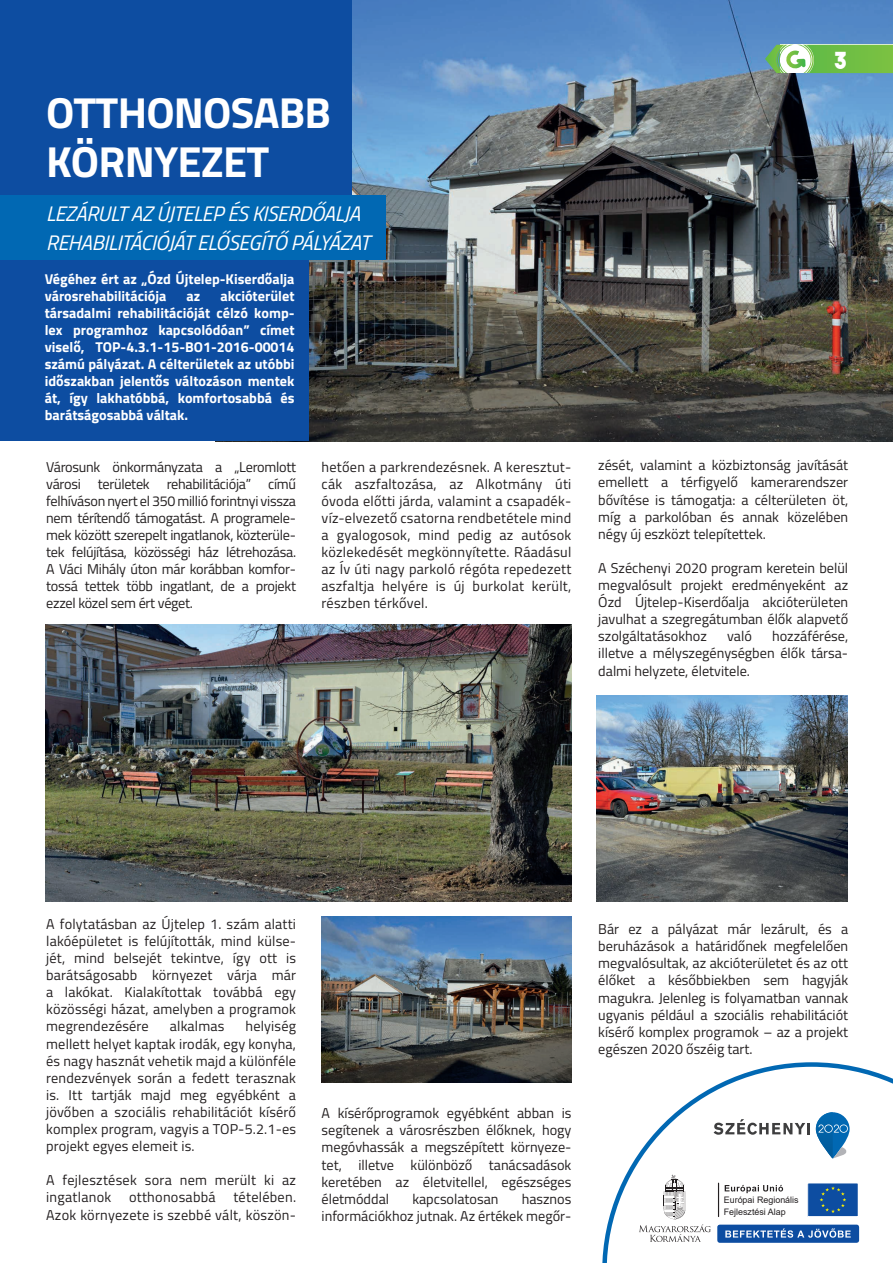
<style>
.page{position:relative;width:893px;height:1263px;background:#fff}
.page>*{position:absolute;margin:0;border:0;box-sizing:border-box;transform-origin:0 0}
.t1{font:700 43.5px/49.1px "Titillium Web";letter-spacing:-.02em;color:#fff}
.t2{font:23.4px "The Bold Font";color:#fff}
.t3{font:italic 21px/29.7px "Titillium Web";letter-spacing:-.02em;color:#fff}
.t4{font:14.25px/17.1px "Titillium Web";color:#231f20;text-align:justify}
.t5{font:700 14.25px/17.1px "Titillium Web";color:#fff}
.t6{font:9px/11.9px "Arial";color:#231f20}
</style>
<div class="page">
<img style="left:309px;top:0;width:584px;height:441px">
<svg style="left:765px;top:45px;width:128px;height:28px;background:#86c669"></svg>
<img style="left:597px;top:695px;width:251px;height:207px">
<img style="left:322px;top:916px;width:249px;height:166px">
<img style="left:46px;top:625px;width:525px;height:277px">
<svg style="left:602px;top:1062px;width:291px;height:201px"></svg>
<div style="left:717px;top:1224px;width:142px;height:19px;background:#0d4da1;border:5px solid #0d4da1"></div>
<hr style="left:718px;top:1183px;width:1px;height:33px;background:#231f20">
<svg style="left:725px;top:1228px;width:126px;height:10px"></svg>
<svg style="left:808px;top:1183px;width:50px;height:33px;background:#19569e"></svg>
<svg style="left:725px;top:1185px;width:58px;height:8px"></svg>
<svg style="left:639px;top:1175px;width:72px;height:67px"></svg>
<svg style="left:816px;top:1112px;width:34px;height:46px"></svg>
<svg style="left:714px;top:1119px;width:96px;height:16px"></svg>
<div style="left:0;top:0;width:352px;height:259px;background:#0d4da1"></div>
<div style="left:0;top:259px;width:309px;height:182px;background:#0d4da1"></div>
<div style="left:0;top:195px;width:386px;height:64px;background:#0168b3"></div>
<h1 class="t1" style="left:46px;top:86px;width:286px">OTTHONOSABB<br>KÖRNYEZET</h1>
<h3 class="t3" style="left:46px;top:197px;width:325px">LEZÁRULT AZ ÚJTELEP ÉS KISERDŐALJA<br>REHABILITÁCIÓJÁT ELŐSEGÍTŐ PÁLYÁZAT</h3>
<p class="t5" style="left:45px;top:269px;width:251px">Végéhez ért az „Ózd Újtelep-Kiserdőalja városrehabilitációja</p>
<p class="t5" style="left:45px;top:286px;width:251px;text-align:justify;text-indent:176px">akcióterület társadalmi rehabilitációját célzó komp&shy;lex programhoz kapcsolódóan” címet viselő, TOP-4.3.1-15-BO1-2016-00014 számú pályázat. A célterületek az utóbbi időszakban jelentős változáson mentek át, így lakhatóbbá, komfortosabbá és barátságosabbá váltak.</p>
<p class="t5" style="left:187px;top:286px;width:15px">az</p>
<p class="t4" style="left:46px;top:457px;width:251px">Városunk önkormányzata a „Leromlott városi területek rehabilitációja” című felhíváson nyert el 350 millió forintnyi vissza nem térítendő támogatást. A programele&shy;mek között szerepelt ingatlanok, közterüle&shy;tek felújítása, közösségi ház létrehozása.<br>A Váci Mihály úton már korábban komfor&shy;tossá tettek több ingatlant, de a projekt ezzel közel sem ért véget.</p>
<p class="t4" style="left:322px;top:457px;width:251px">hetően a parkrendezésnek. A keresztut&shy;cák aszfaltozása, az Alkotmány úti óvoda előtti járda, valamint a csapadék&shy;víz-elvezető csatorna rendbetétele mind a gyalogosok, mind pedig az autósok közlekedését megkönnyítette. Ráadásul az Ív úti nagy parkoló régóta repedezett aszfaltja helyére is új burkolat került, részben térkővel.</p>
<h2 class="t2" style="left:834px;top:45px;width:15px">3</h2>
<p class="t4" style="left:598px;top:456px;width:251px">zését, valamint a közbiztonság javítását emellett a térfigyelő kamerarendszer bővítése is támogatja: a célterületen öt, míg a parkolóban és annak közelében négy új eszközt telepítettek.</p>
<p class="t4" style="left:598px;top:559px;width:251px">A Széchenyi 2020 program keretein belül megvalósult projekt eredményeként az Ózd Újtelep-Kiserdőalja akcióterületen javulhat a szegregátumban élők alapvető szolgáltatásokhoz</p>
<p class="t4" style="left:598px;top:627px;width:251px;text-indent:174px">hozzáférése, illetve a mélyszegénységben élők társa&shy;dalmi helyzete, életvitele.</p>
<p class="t4" style="left:727px;top:627px;width:26px">való</p>
<p class="t4" style="left:46px;top:914px;width:251px">A folytatásban az Újtelep 1. szám alatti lakóépületet is felújították, mind külse&shy;jét, mind belsejét tekintve, így ott is barátságosabb környezet várja már a lakókat. Kialakítottak továbbá egy közösségi házat, amelyben a programok megrendezésére</p>
<p class="t4" style="left:46px;top:1017px;width:251px;text-indent:199px">helyiség mellett helyet kaptak irodák, egy konyha, és nagy hasznát vehetik majd a különféle rendezvények során a fedett terasznak is. Itt tartják majd meg egyébként a jövőben a szociális rehabilitációt kísérő komplex program, vagyis a TOP-5.2.1-es projekt egyes elemeit is.</p>
<p class="t4" style="left:46px;top:1171px;width:251px">A fejlesztések sora nem merült ki az ingatlanok otthonosabbá tételében.<br>Azok környezete is szebbé vált, köszön-</p>
<p class="t4" style="left:170px;top:1017px;width:56px">alkalmas</p>
<p class="t4" style="left:322px;top:1104px;width:251px">A kísérőprogramok egyébként abban is segítenek a városrészben élőknek, hogy megóvhassák a megszépített környeze&shy;tet, illetve különböző tanácsadások keretében az életvitellel, egészséges életmóddal</p>
<p class="t4" style="left:322px;top:1189px;width:251px;text-align:right">hasznos<br>információkhoz jutnak. Az értékek megőr-</p>
<p class="t4" style="left:412px;top:1189px;width:88px">kapcsolatosan</p>
<p class="t4" style="left:598px;top:920px;width:251px">Bár ez a pályázat már lezárult, és a beruházások a határidőnek megfelelően megvalósultak, az akcióterületet és az ott élőket a későbbiekben sem hagyják magukra. Jelenleg is folyamatban vannak ugyanis például a szociális rehabilitációt kísérő komplex programok – az a projekt egészen 2020 őszéig tart.</p>
<p class="t6" style="left:724px;top:1194px;width:76px">Európai Regionális<br>Fejlesztési Alap</p>
</div>
